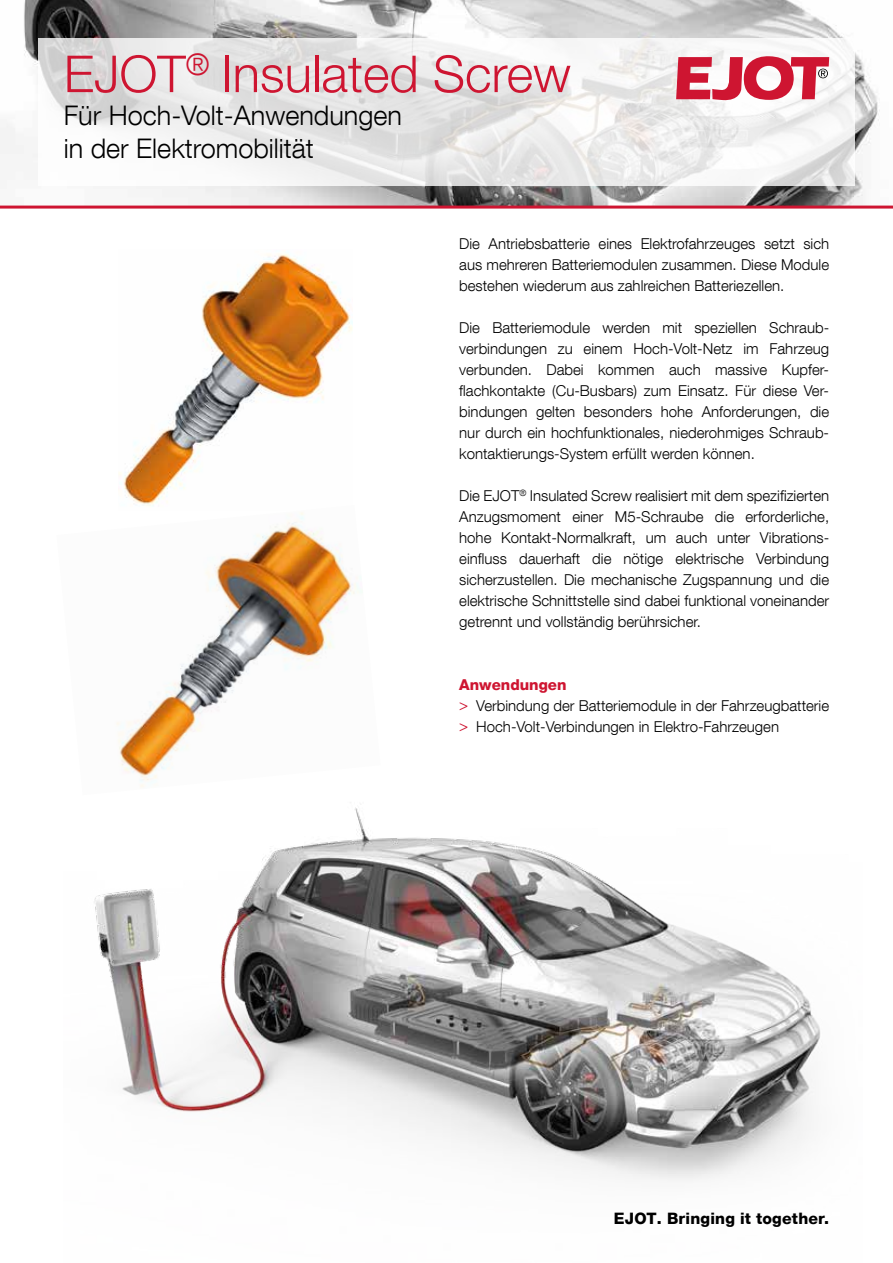
<style>
.page{position:relative;width:893px;height:1263px;background:#fff}
.page>*{position:absolute;margin:0;border:0;box-sizing:border-box;transform-origin:0 0}
.t1{font:300 51px "Helvetica Neue LT Com";color:#ce1531}
.t2{font:300 27px/33px "Helvetica Neue LT Com";color:#000}
.t3{font:800 15.75px "Helvetica Neue LT Com";letter-spacing:.01em;color:#000}
.t4{font:300 15px/21px "Helvetica Neue LT Com";color:#000;text-align:justify}
.s1{font-weight:800;color:#ce1531}
.s2{font-weight:400;color:#ce1531}
</style>
<div class="page">
<img style="left:0;top:0;width:893px;height:206px">
<svg style="left:38px;top:38px;width:817px;height:148px"></svg>
<hr style="left:0;top:206px;width:893px;height:3px;background:#ce1531">
<svg style="left:676px;top:56px;width:153px;height:45px"></svg>
<img style="left:94px;top:807px;width:727px;height:374px">
<img style="left:118px;top:254px;width:234px;height:251px">
<img style="left:116px;top:505px;width:246px;height:282px">
<h1 class="t1" style="left:64px;top:43px;width:509px">EJOT<sup>®</sup> Insulated Screw</h1>
<h2 class="t2" style="left:64px;top:98px;width:340px">Für Hoch-Volt-Anwendungen in der Elektromobilität</h2>
<p class="t4" style="left:459px;top:233px;width:371px">Die Antriebsbatterie eines Elektrofahrzeuges setzt sich aus mehreren Batteriemodulen zusammen. Diese Module bestehen wiederum aus zahlreichen Batteriezellen.</p>
<p class="t4" style="left:459px;top:317px;width:371px">Die Batteriemodule werden mit speziellen Schraub&shy;verbindungen zu einem Hoch-Volt-Netz im Fahrzeug verbunden. Dabei kommen auch massive Kupfer&shy;flachkontakte (Cu-Busbars) zum Einsatz. Für diese Ver&shy;bindungen gelten besonders hohe Anforderungen, die nur durch ein hochfunktionales, niederohmiges Schraub&shy;kontaktierungs-System erfüllt werden können.</p>
<p class="t4" style="left:459px;top:485px;width:371px">Die EJOT<sup>®</sup> Insulated Screw realisiert mit dem spezifizierten Anzugsmoment einer M5-Schraube die erforderliche, hohe Kontakt-Normalkraft, um auch unter Vibrations&shy;einfluss dauerhaft die nötige elektrische Verbindung sicherzustellen. Die mechanische Zugspannung und die elektrische Schnittstelle sind dabei funktional voneinander getrennt und vollständig berührsicher.</p>
<p class="t4" style="left:459px;top:674px;width:371px;text-align:left"><span class="s1">Anwendungen<br></span><span class="s2">&gt;</span> Verbindung der Batteriemodule in der Fahrzeugbatterie <span class="s2">&gt;</span> Hoch-Volt-Verbindungen in Elektro-Fahrzeugen</p>
<p class="t3" style="left:614px;top:1209px;width:217px">EJOT. Bringing it together.</p>
</div>
